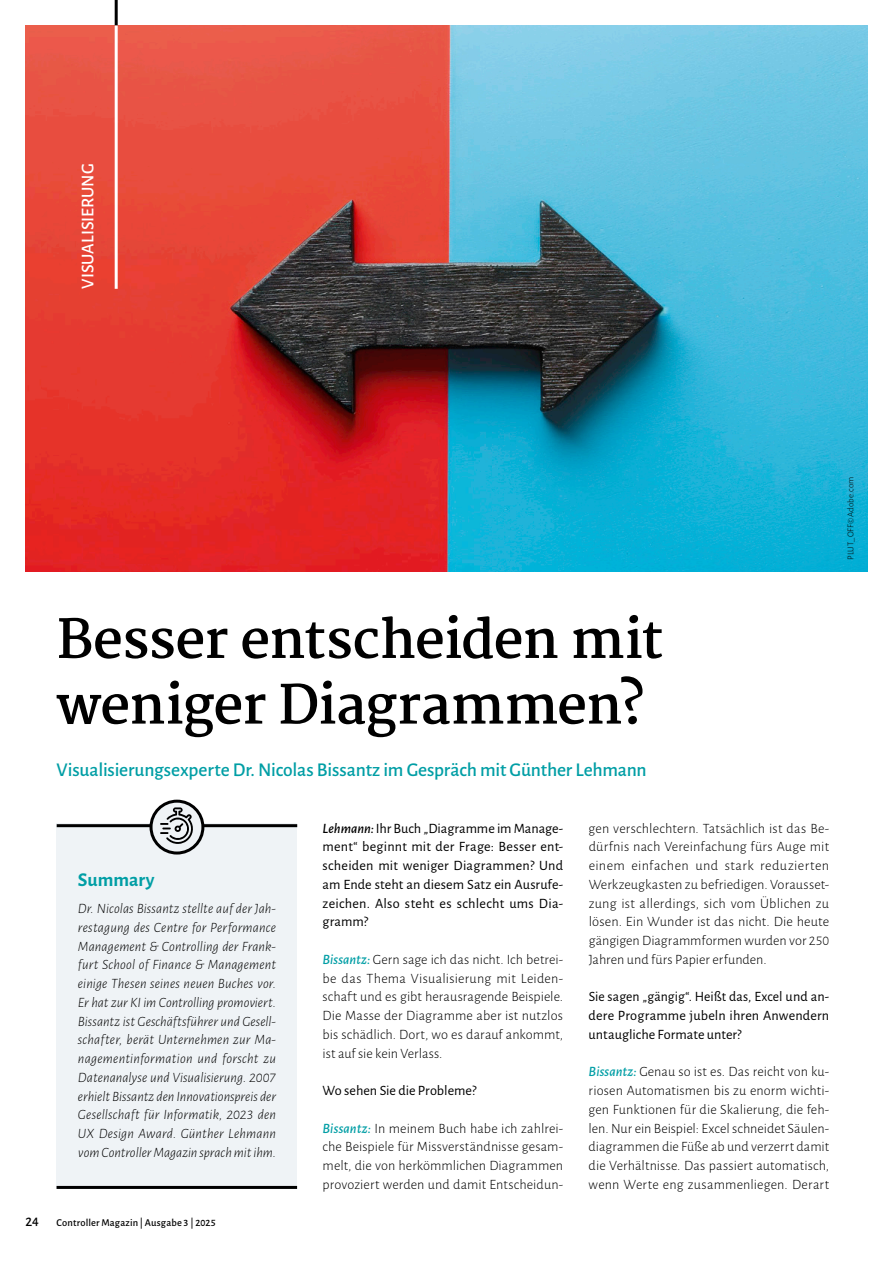
<style>
.page{position:relative;width:893px;height:1263px;background:#fff}
.page>*{position:absolute;margin:0;border:0;box-sizing:border-box;transform-origin:0 0}
.t1{font:700 52.5px/65.7px "Martel";letter-spacing:-.02em;color:#000}
.t2{font:500 19.5px "Alegreya Sans";letter-spacing:-.01em;color:#009ea5}
.t3{font:700 19.5px "Alegreya Sans";color:#009ea5}
.t4{font:500 18px "Alegreya Sans";letter-spacing:-.005em;color:#fff}
.t5{font:300 14.25px/18.8px "Alegreya Sans";letter-spacing:.005em;color:#000;text-align:justify}
.t6{font:italic 300 14.25px/18.8px "Alegreya Sans";color:#000;text-align:justify}
.t7{font:14.25px/18.8px "Alegreya Sans";letter-spacing:.01em;color:#000;text-align:justify}
.t8{font:500 10.5px "Alegreya Sans";letter-spacing:.015em;color:#000}
.t9{font:300 9px "Alegreya Sans";letter-spacing:.015em;color:#000}
.s1{font-size:14.25px}
.s2{font-weight:500;font-style:italic}
.s3{font-weight:500;font-style:italic;color:#009ea5}
</style>
<div class="page">
<img style="left:26px;top:26px;width:841px;height:545px">
<hr style="left:115px;top:0;width:3px;height:26px;background:#000">
<hr style="left:115px;top:26px;width:3px;height:263px;background:#fff">
<div style="left:57px;top:823px;width:240px;height:366px;background:#eff3f6"></div>
<hr style="left:57px;top:824px;width:240px;height:3px;background:#000">
<svg style="left:151px;top:801px;width:52px;height:52px"></svg>
<div style="left:150px;top:800px;width:54px;height:54px;border:3px solid #000;border-radius:50%"></div>
<svg style="left:160px;top:807px;width:35px;height:37px"></svg>
<hr style="left:57px;top:1186px;width:240px;height:3px;background:#000">
<p class="t4" style="left:75px;top:289px;width:126px;rotate:-90deg">VISUALISIERUNG</p>
<p class="t9" style="left:845px;top:560px;width:85px;rotate:-90deg">PLUT_OFF©Adobe.com</p>
<h1 class="t1" style="left:57px;top:607px;width:608px">Besser entscheiden mit weniger Diagrammen?</h1>
<h2 class="t2" style="left:57px;top:756px;width:592px">Visualisierungsexperte Dr. Nicolas Bissantz im Gespräch mit Günther Lehmann</h2>
<h2 class="t3" style="left:78px;top:865px;width:78px">Summary</h2>
<p class="t6" style="left:78px;top:899px;width:200px">Dr. Nicolas Bissantz stellte auf der Jah&shy;restagung des Centre for Performance Management &amp; Controlling der Frank&shy;furt School of Finance &amp; Management einige Thesen seines neuen Buches vor.<br>Er hat zur KI im Controlling promoviert.<br>Bissantz ist Geschäftsführer und Gesell&shy;schafter, berät Unternehmen zur Ma&shy;nagementinformation und forscht zu Datenanalyse und Visualisierung. 2007 erhielt Bissantz den Innovationspreis der Gesellschaft für Informatik, 2023 den UX Design Award. Günther Lehmann vom Controller Magazin sprach mit ihm.</p>
<p class="t8" style="left:26px;top:1216px;width:192px"><span class="s1">24</span> Controller Magazin | Ausgabe 3 | 2025</p>
<p class="t7" style="left:323px;top:818px;width:242px"><span class="s2">Lehmann:</span> Ihr Buch „Diagramme im Manage&shy;ment“ beginnt mit der Frage: Besser ent&shy;scheiden mit weniger Diagrammen? Und am Ende steht an diesem Satz ein Ausrufe&shy;zeichen. Also steht es schlecht ums Dia&shy;gramm?</p>
<p class="t5" style="left:323px;top:949px;width:242px"><span class="s3">Bissantz:</span> Gern sage ich das nicht. Ich betrei&shy;be das Thema Visualisierung mit Leiden&shy;schaft und es gibt herausragende Beispiele.<br>Die Masse der Diagramme aber ist nutzlos bis schädlich. Dort, wo es darauf ankommt, ist auf sie kein Verlass.</p>
<p class="t7" style="left:323px;top:1080px;width:155px">Wo sehen Sie die Probleme?</p>
<p class="t5" style="left:323px;top:1118px;width:242px"><span class="s3">Bissantz:</span> In meinem Buch habe ich zahlrei&shy;che Beispiele für Missverständnisse gesam&shy;melt, die von herkömmlichen Diagrammen provoziert werden und damit Entscheidun-</p>
<p class="t5" style="left:589px;top:818px;width:242px">gen verschlechtern. Tatsächlich ist das Be&shy;dürfnis nach Vereinfachung fürs Auge mit einem einfachen und stark reduzierten Werkzeugkasten zu befriedigen. Vorausset&shy;zung ist allerdings, sich vom Üblichen zu lösen. Ein Wunder ist das nicht. Die heute gängigen Diagrammformen wurden vor 250<br>Jahren und fürs Papier erfunden.</p>
<p class="t7" style="left:589px;top:987px;width:242px">Sie sagen „gängig“. Heißt das, Excel und an&shy;dere Programme jubeln ihren Anwendern untaugliche Formate unter?</p>
<p class="t5" style="left:589px;top:1062px;width:242px"><span class="s3">Bissantz:</span> Genau so ist es. Das reicht von ku&shy;riosen Automatismen bis zu enorm wichti&shy;gen Funktionen für die Skalierung, die feh&shy;len. Nur ein Beispiel: Excel schneidet Säulen&shy;diagrammen die Füße ab und verzerrt damit die Verhältnisse. Das passiert automatisch, wenn Werte eng zusammenliegen. Derart</p>
</div>
